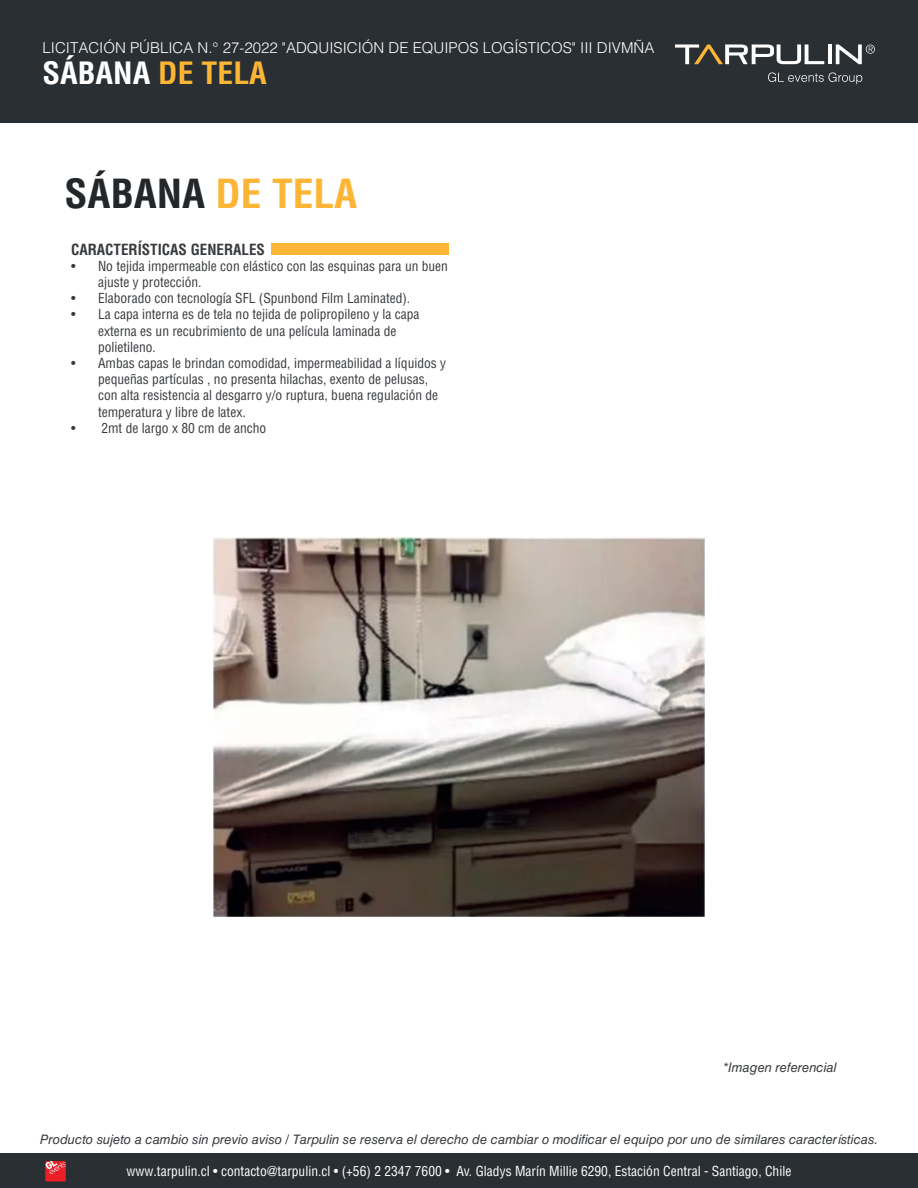
<style>
.page{position:relative;width:918px;height:1188px;background:#fff}
.page>*{position:absolute;margin:0;border:0;box-sizing:border-box;transform-origin:0 0}
.t1{font:700 condensed 39.15px "Helvetica LT Std";color:#23272a;scale:1.06 1}
.t2{font:700 condensed 30px "Helvetica LT Std";color:#fff;scale:1.06 1}
.t3{font:300 15px "Helvetica LT Std";color:#fff}
.t4{font:700 condensed 15px "Helvetica LT Std";color:#383b3e}
.t5{font:condensed 13.5px/16.2px "Helvetica LT Std";color:#383b3e}
.t6{font:condensed 13.5px "Helvetica LT Std";color:#fff}
.t7{font:italic 13.05px "Helvetica LT Std";letter-spacing:-.005em;color:#383b3e}
.s1{color:#fcb535}
</style>
<div class="page">
<div style="left:0;top:1154px;width:918px;height:34px;background:#2a2f33"></div>
<div style="left:0;top:0;width:918px;height:122px;background:#2a2f33"></div>
<svg style="left:45px;top:1161px;width:21px;height:20px"></svg>
<hr style="left:828px;top:44px;width:4px;height:20px;background:#fff">
<svg style="left:836px;top:44px;width:39px;height:20px"></svg>
<svg style="left:675px;top:44px;width:149px;height:20px"></svg>
<svg style="left:768px;top:72px;width:94px;height:12px"></svg>
<div style="left:272px;top:243px;width:177px;height:12px;background:#fcb535"></div>
<img style="left:213px;top:537px;width:492px;height:379px">
<p class="t3" style="left:43px;top:39px;width:613px">LICITACIÓN PÚBLICA N.° 27-2022 "ADQUISICIÓN DE EQUIPOS LOGÍSTICOS" III DIVMÑA</p>
<h2 class="t2" style="left:43px;top:54px;width:213px">SÁBANA <span class="s1">DE TELA</span></h2>
<h1 class="t1" style="left:65px;top:169px;width:278px">SÁBANA <span class="s1">DE TELA</span></h1>
<p class="t4" style="left:71px;top:240px;width:195px">CARACTERÍSTICAS GENERALES</p>
<p class="t5" style="left:98px;top:258px;width:352px;text-indent:-27px">• No tejida impermeable con elástico con las esquinas para un buen ajuste y protección.</p>
<p class="t5" style="left:71px;top:290px;width:341px">• Elaborado con tecnología SFL (Spunbond Film Laminated).</p>
<p class="t5" style="left:98px;top:306px;width:323px;text-indent:-27px">• La capa interna es de tela no tejida de polipropileno y la capa externa es un recubrimiento de una película laminada de polietileno.</p>
<p class="t5" style="left:98px;top:355px;width:350px;text-indent:-27px">• Ambas capas le brindan comodidad, impermeabilidad a líquidos y pequeñas partículas , no presenta hilachas, exento de pelusas, con alta resistencia al desgarro y/o ruptura, buena regulación de temperatura y libre de latex.</p>
<p class="t5" style="left:71px;top:420px;width:197px">• 2mt de largo x 80 cm de ancho</p>
<p class="t7" style="left:723px;top:1060px;width:115px">*Imagen referencial</p>
<p class="t7" style="left:40px;top:1132px;width:840px">Producto sujeto a cambio sin previo aviso / Tarpulin se reserva el derecho de cambiar o modificar el equipo por uno de similares características.</p>
<p class="t6" style="left:127px;top:1162px;width:666px">www.tarpulin.cl • contacto@tarpulin.cl • (+56) 2 2347 7600 • Av. Gladys Marín Millie 6290, Estación Central - Santiago, Chile</p>
</div>
